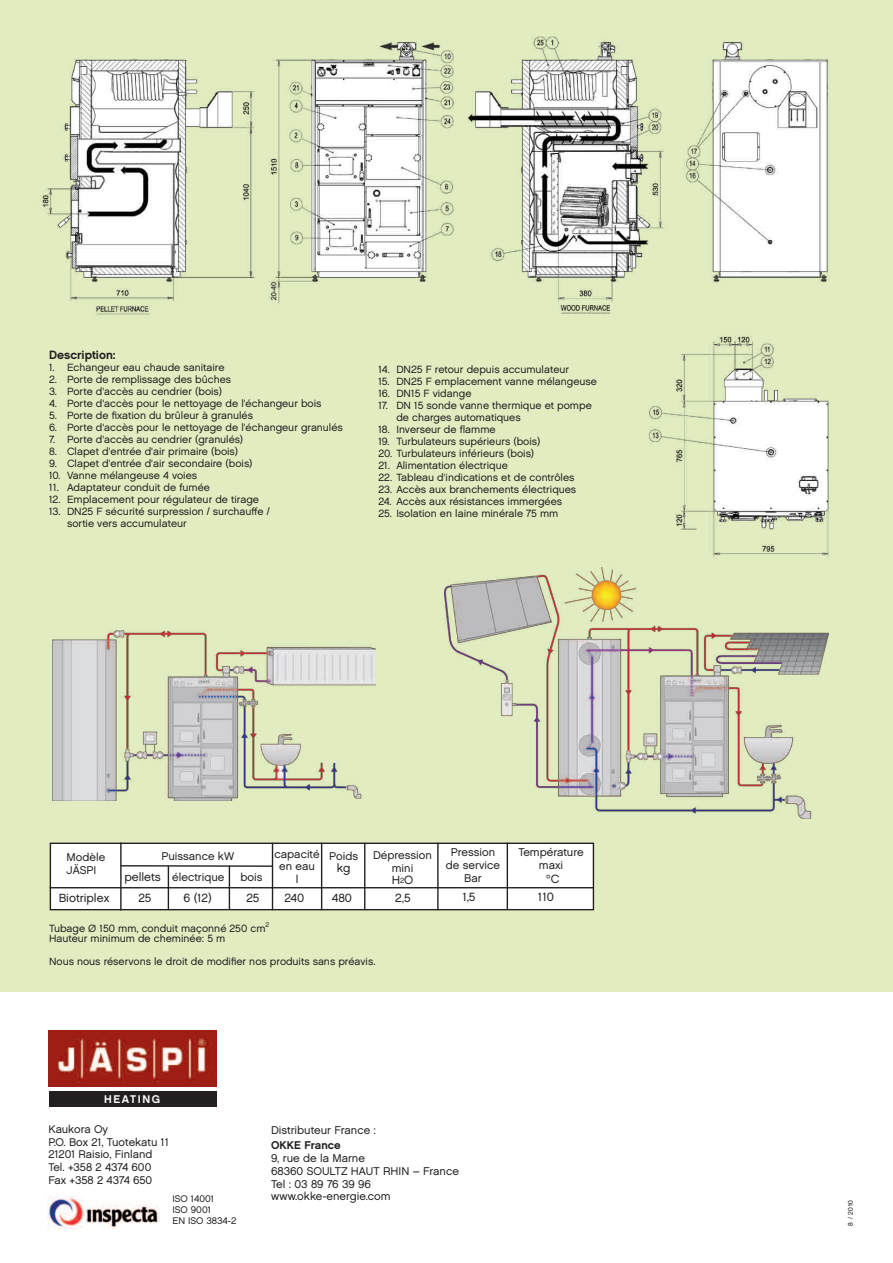
<style>
.page{position:relative;width:893px;height:1263px;background:#fff}
.page>*{position:absolute;margin:0;border:0;box-sizing:border-box;transform-origin:0 0}
.t1{font:12px "Chalet New York Nineteen Sixty";color:#231f20}
.t2{font:12px/18.6px "Chalet London Nineteen Sixty";color:#231f20}
.t3{font:11.85px "Chalet London Nineteen Sixty";color:#231f20}
.t4{font:11.25px/12.8px "Chalet London Nineteen Sixty";color:#231f20;text-align:center}
.t5{font:11.25px "Chalet New York Nineteen Sixty";color:#231f20}
.t6{font:11.25px "Chalet New York Nineteen Sixty";letter-spacing:.15em;color:#fff}
.t7{font:11.1px/12.8px "Chalet London Nineteen Sixty";color:#231f20}
.t8{font:10.5px/12px "Chalet London Nineteen Sixty";color:#231f20}
.t9{font:9.6px/11.1px "Chalet London Nineteen Sixty";color:#231f20}
.t10{font:6.75px "Helvetica";color:#231f20}
.s1{font-size:7.5px}
.s2{font-size:11.85px}
</style>
<div class="page">
<div style="left:0;top:0;width:893px;height:991px;background:#e1edc1"></div>
<img style="left:49px;top:1031px;width:168px;height:56px">
<div style="left:49px;top:1091px;width:167px;height:15px;background:#231f20"></div>
<img style="left:47px;top:1197px;width:112px;height:32px">
<img style="left:39px;top:36px;width:791px;height:532px">
<div style="left:50px;top:842px;width:544px;height:68px;background:#fff;border:1px solid #231f20"></div>
<hr style="left:50px;top:887px;width:544px;height:1px;background:#231f20">
<hr style="left:120px;top:842px;width:2px;height:68px;background:#231f20">
<hr style="left:168px;top:866px;width:1px;height:44px;background:#231f20">
<hr style="left:229px;top:866px;width:1px;height:44px;background:#231f20">
<hr style="left:121px;top:865px;width:152px;height:2px;background:#231f20">
<hr style="left:437px;top:843px;width:2px;height:67px;background:#231f20">
<hr style="left:364px;top:843px;width:1px;height:67px;background:#231f20">
<hr style="left:321px;top:843px;width:1px;height:67px;background:#231f20">
<hr style="left:272px;top:843px;width:1px;height:67px;background:#231f20">
<hr style="left:507px;top:842px;width:1px;height:68px;background:#231f20">
<img style="left:445px;top:568px;width:384px;height:250px">
<img style="left:52px;top:631px;width:323px;height:169px">
<p class="t1" style="left:49px;top:347px;width:68px">Description:</p>
<p class="t8" style="left:49px;top:361px;width:177px">1. Echangeur eau chaude sanitaire</p>
<p class="t8" style="left:49px;top:373px;width:184px">2. Porte de remplissage des bûches</p>
<p class="t8" style="left:49px;top:385px;width:174px">3. Porte d'accès au cendrier (bois)</p>
<p class="t8" style="left:49px;top:397px;width:274px">4. Porte d'accès pour le nettoyage de l'échangeur bois</p>
<p class="t8" style="left:49px;top:409px;width:205px">5. Porte de fixation du brûleur à granulés</p>
<p class="t8" style="left:49px;top:421px;width:295px">6. Porte d'accès pour le nettoyage de l'échangeur granulés</p>
<p class="t8" style="left:49px;top:433px;width:196px">7. Porte d'accès au cendrier (granulés)</p>
<p class="t8" style="left:49px;top:445px;width:191px">8. Clapet d'entrée d'air primaire (bois)</p>
<p class="t8" style="left:49px;top:457px;width:205px">9. Clapet d'entrée d'air secondaire (bois)</p>
<p class="t8" style="left:49px;top:469px;width:150px">10. Vanne mélangeuse 4 voies</p>
<p class="t8" style="left:49px;top:481px;width:162px">11. Adaptateur conduit de fumée</p>
<p class="t8" style="left:49px;top:493px;width:211px">12. Emplacement pour régulateur de tirage</p>
<p class="t8" style="left:67px;top:505px;width:204px;text-indent:-18px">13. DN25 F sécurité surpression / surchauffe / sortie vers accumulateur</p>
<p class="t8" style="left:378px;top:363px;width:192px">14. DN25 F retour depuis accumulateur</p>
<p class="t8" style="left:378px;top:375px;width:220px">15. DN25 F emplacement vanne mélangeuse</p>
<p class="t8" style="left:378px;top:387px;width:95px">16. DN15 F vidange</p>
<p class="t8" style="left:396px;top:399px;width:197px;text-indent:-18px">17. DN 15 sonde vanne thermique et pompe de charges automatiques</p>
<p class="t8" style="left:378px;top:423px;width:119px">18. Inverseur de flamme</p>
<p class="t8" style="left:378px;top:435px;width:163px">19. Turbulateurs supérieurs (bois)</p>
<p class="t8" style="left:378px;top:447px;width:157px">20. Turbulateurs inférieurs (bois)</p>
<p class="t8" style="left:378px;top:459px;width:131px">21. Alimentation électrique</p>
<p class="t8" style="left:378px;top:471px;width:198px">22. Tableau d'indications et de contrôles</p>
<p class="t8" style="left:378px;top:483px;width:199px">23. Accès aux branchements électriques</p>
<p class="t8" style="left:378px;top:495px;width:185px">24. Accès aux résistances immergées</p>
<p class="t8" style="left:378px;top:507px;width:182px">25. Isolation en laine minérale 75 mm</p>
<p class="t4" style="left:67px;top:851px;width:40px;text-align:left">Modèle<br>JÄSPI</p>
<p class="t4" style="left:162px;top:849px;width:74px">Puissance kW</p>
<p class="t4" style="left:274px;top:847px;width:47px">capacité en eau<br>l</p>
<p class="t4" style="left:329px;top:850px;width:30px">Poids</p>
<p class="t4" style="left:373px;top:849px;width:60px">Dépression mini</p>
<p class="t3" style="left:392px;top:872px;width:23px">H<span class="s1">2</span>O</p>
<p class="t3" style="left:337px;top:861px;width:15px">kg</p>
<p class="t4" style="left:124px;top:870px;width:101px"><span class="s2">pellets</span> électrique</p>
<p class="t4" style="left:241px;top:870px;width:23px">bois</p>
<p class="t8" style="left:49px;top:923px;width:222px;line-height:10.5px">Tubage Ø 150 mm, conduit maçonné 250 cm<sup>2<br></sup>Hauteur minimum de cheminée: 5 m</p>
<p class="t8" style="left:49px;top:956px;width:328px">Nous nous réservons le droit de modifier nos produits sans préavis.</p>
<p class="t3" style="left:138px;top:890px;width:14px">25</p>
<p class="t3" style="left:184px;top:890px;width:30px">6 (12)</p>
<p class="t3" style="left:246px;top:890px;width:14px">25</p>
<p class="t3" style="left:284px;top:890px;width:21px">240</p>
<p class="t3" style="left:332px;top:890px;width:22px">480</p>
<p class="t3" style="left:395px;top:890px;width:17px">2,5</p>
<p class="t3" style="left:59px;top:890px;width:52px">Biotriplex</p>
<p class="t4" style="left:446px;top:846px;width:56px">Pression de service<br>Bar</p>
<p class="t2" style="left:463px;top:887px;width:14px">1,5</p>
<p class="t4" style="left:518px;top:846px;width:67px">Température maxi</p>
<p class="t2" style="left:538px;top:869px;width:23px;text-indent:8px">°C<br>110</p>
<p class="t6" style="left:104px;top:1092px;width:58px">HEATING</p>
<p class="t7" style="left:48px;top:1123px;width:122px">Kaukora Oy<br>P.O. Box 21, Tuotekatu 11<br>21201 Raisio, Finland<br>Tel. +358 2 4374 600<br>Fax +358 2 4374 650</p>
<p class="t9" style="left:172px;top:1193px;width:66px">ISO 14001<br>ISO 9001<br>EN ISO 3834-2</p>
<p class="t4" style="left:271px;top:1123px;width:106px">Distributeur France :</p>
<p class="t5" style="left:271px;top:1138px;width:71px">OKKE France</p>
<p class="t4" style="left:271px;top:1152px;width:189px;text-align:left">9, rue de la Marne<br>68360 SOULTZ HAUT RHIN – France<br>Tel : 03 89 76 39 96 www.okke-energie.com</p>
<p class="t10" style="left:845px;top:1226px;width:27px;rotate:-90deg">8 / 2010</p>
</div>
